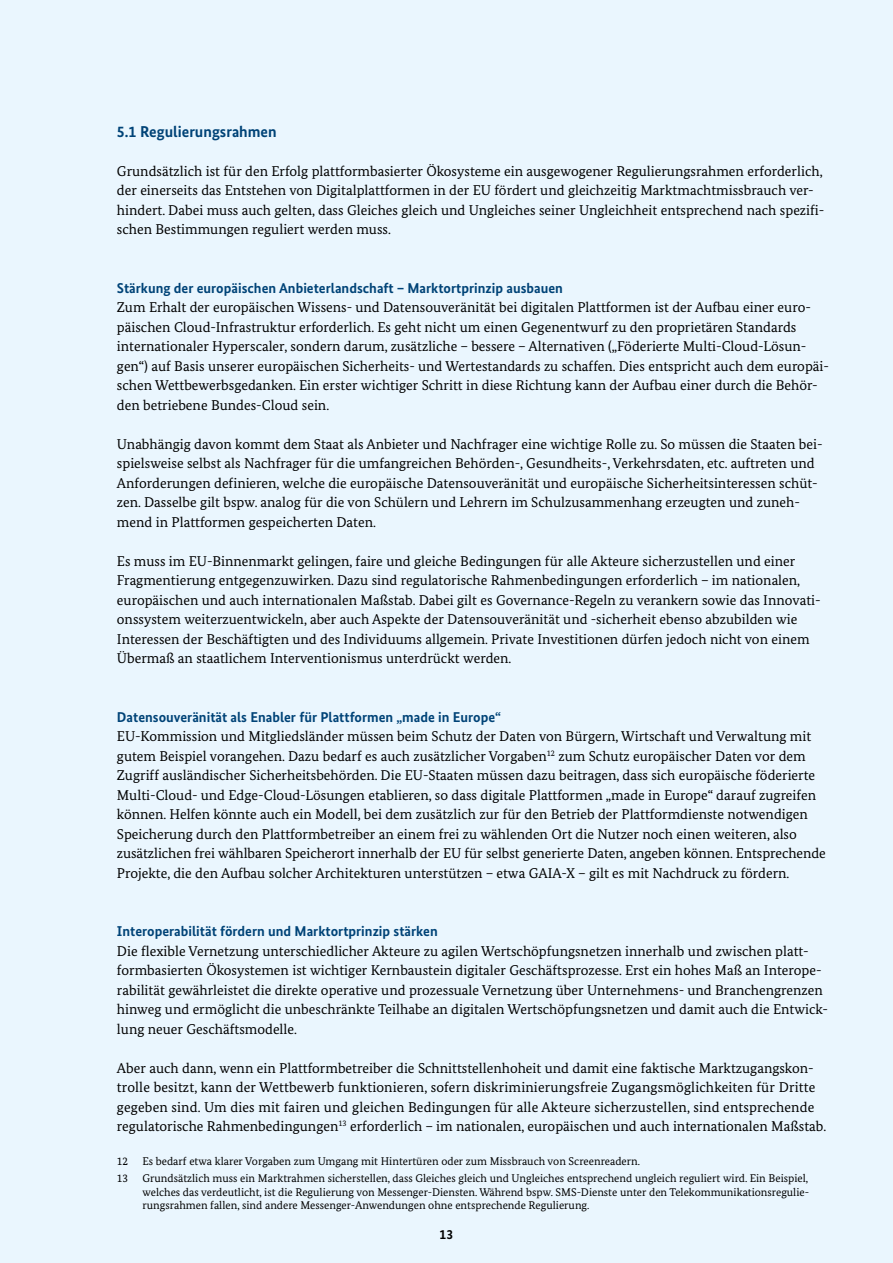
<style>
.page{position:relative;width:893px;height:1263px;background:#eaf6fe}
.page>*{position:absolute;margin:0;border:0;box-sizing:border-box;transform-origin:0 0}
.t1{font:700 15.75px "Bundes Sans";color:#004377}
.t2{font:14.25px/19.5px "Bundes Serif";color:#000}
.t3{font:700 14.25px "Bundes Sans";color:#004377}
.t4{font:700 13.5px "Bundes Sans";color:#000}
.t5{font:11.25px/13.5px "Bundes Serif";color:#000;text-align:justify}
</style>
<div class="page">
<h4 class="t1" style="left:117px;top:121px;width:161px">5.1 Regulierungsrahmen</h4>
<p class="t2" style="left:117px;top:161px;width:709px">Grundsätzlich ist für den Erfolg plattformbasierter Ökosysteme ein ausgewogener Regulierungsrahmen erforderlich, der einerseits das Entstehen von Digitalplattformen in der EU fördert und gleichzeitig Marktmachtmissbrauch ver&shy;hindert. Dabei muss auch gelten, dass Gleiches gleich und Ungleiches seiner Ungleichheit entsprechend nach spezifi&shy;schen Bestimmungen reguliert werden muss.</p>
<h5 class="t3" style="left:117px;top:279px;width:448px">Stärkung der europäischen Anbieterlandschaft – Marktortprinzip ausbauen</h5>
<p class="t2" style="left:117px;top:297px;width:713px">Zum Erhalt der europäischen Wissens- und Datensouveränität bei digitalen Plattformen ist der Aufbau einer euro&shy;päischen Cloud-Infrastruktur erforderlich. Es geht nicht um einen Gegenentwurf zu den proprietären Standards internationaler Hyperscaler, sondern darum, zusätzliche – bessere – Alternativen („Föderierte Multi-Cloud-Lösun&shy;gen“) auf Basis unserer europäischen Sicherheits- und Wertestandards zu schaffen. Dies entspricht auch dem europäi&shy;schen Wettbewerbsgedanken. Ein erster wichtiger Schritt in diese Richtung kann der Aufbau einer durch die Behör&shy;den betriebene Bundes-Cloud sein.</p>
<p class="t2" style="left:117px;top:434px;width:707px">Unabhängig davon kommt dem Staat als Anbieter und Nachfrager eine wichtige Rolle zu. So müssen die Staaten bei&shy;spielsweise selbst als Nachfrager für die umfangreichen Behörden-, Gesundheits-, Verkehrsdaten, etc. auftreten und Anforderungen definieren, welche die europäische Datensouveränität und europäische Sicherheitsinteressen schüt&shy;zen. Dasselbe gilt bspw. analog für die von Schülern und Lehrern im Schulzusammenhang erzeugten und zuneh&shy;mend in Plattformen gespeicherten Daten.</p>
<p class="t2" style="left:117px;top:551px;width:705px">Es muss im EU-Binnenmarkt gelingen, faire und gleiche Bedingungen für alle Akteure sicherzustellen und einer Fragmentierung entgegenzuwirken. Dazu sind regulatorische Rahmenbedingungen erforderlich – im nationalen, europäischen und auch internationalen Maßstab. Dabei gilt es Governance-Regeln zu verankern sowie das Innovati&shy;onssystem weiterzuentwickeln, aber auch Aspekte der Datensouveränität und -sicherheit ebenso abzubilden wie Interessen der Beschäftigten und des Individuums allgemein. Private Investitionen dürfen jedoch nicht von einem Übermaß an staatlichem Interventionismus unterdrückt werden.</p>
<h5 class="t3" style="left:117px;top:708px;width:386px">Datensouveränität als Enabler für Plattformen „made in Europe“</h5>
<p class="t2" style="left:117px;top:726px;width:710px">EU-Kommission und Mitgliedsländer müssen beim Schutz der Daten von Bürgern, Wirtschaft und Verwaltung mit gutem Beispiel vorangehen. Dazu bedarf es auch zusätzlicher Vorgaben<sup>12</sup> zum Schutz europäischer Daten vor dem Zugriff ausländischer Sicherheitsbehörden. Die EU-Staaten müssen dazu beitragen, dass sich europäische föderierte Multi-Cloud- und Edge-Cloud-Lösungen etablieren, so dass digitale Plattformen „made in Europe“ darauf zugreifen können. Helfen könnte auch ein Modell, bei dem zusätzlich zur für den Betrieb der Plattformdienste notwendigen Speicherung durch den Plattformbetreiber an einem frei zu wählenden Ort die Nutzer noch einen weiteren, also zusätzlichen frei wählbaren Speicherort innerhalb der EU für selbst generierte Daten, angeben können. Entsprechende Projekte, die den Aufbau solcher Architekturen unterstützen – etwa GAIA-X – gilt es mit Nachdruck zu fördern.</p>
<h5 class="t3" style="left:117px;top:922px;width:322px">Interoperabilität fördern und Marktortprinzip stärken</h5>
<p class="t2" style="left:117px;top:941px;width:713px">Die flexible Vernetzung unterschiedlicher Akteure zu agilen Wertschöpfungsnetzen innerhalb und zwischen platt&shy;formbasierten Ökosystemen ist wichtiger Kernbaustein digitaler Geschäftsprozesse. Erst ein hohes Maß an Interope&shy;rabilität gewährleistet die direkte operative und prozessuale Vernetzung über Unternehmens- und Branchengrenzen hinweg und ermöglicht die unbeschränkte Teilhabe an digitalen Wertschöpfungsnetzen und damit auch die Entwick&shy;lung neuer Geschäftsmodelle.</p>
<p class="t2" style="left:117px;top:1058px;width:711px">Aber auch dann, wenn ein Plattformbetreiber die Schnittstellenhoheit und damit eine faktische Marktzugangskon&shy;trolle besitzt, kann der Wettbewerb funktionieren, sofern diskriminierungsfreie Zugangsmöglichkeiten für Dritte gegeben sind. Um dies mit fairen und gleichen Bedingungen für alle Akteure sicherzustellen, sind entsprechende regulatorische Rahmenbedingungen<sup>13</sup> erforderlich – im nationalen, europäischen und auch internationalen Maßstab.</p>
<p class="t5" style="left:117px;top:1154px;width:13px">12</p>
<p class="t5" style="left:142px;top:1154px;width:499px">Es bedarf etwa klarer Vorgaben zum Umgang mit Hintertüren oder zum Missbrauch von Screenreadern.</p>
<p class="t5" style="left:117px;top:1172px;width:13px">13</p>
<p class="t5" style="left:142px;top:1172px;width:668px">Grundsätzlich muss ein Marktrahmen sicherstellen, dass Gleiches gleich und Ungleiches entsprechend ungleich reguliert wird. Ein Beispiel, welches das verdeutlicht, ist die Regulierung von Messenger-Diensten. Während bspw. SMS-Dienste unter den Telekommunikationsregulie&shy;rungsrahmen fallen, sind andere Messenger-Anwendungen ohne entsprechende Regulierung.</p>
<p class="t4" style="left:440px;top:1226px;width:15px">13</p>
</div>
